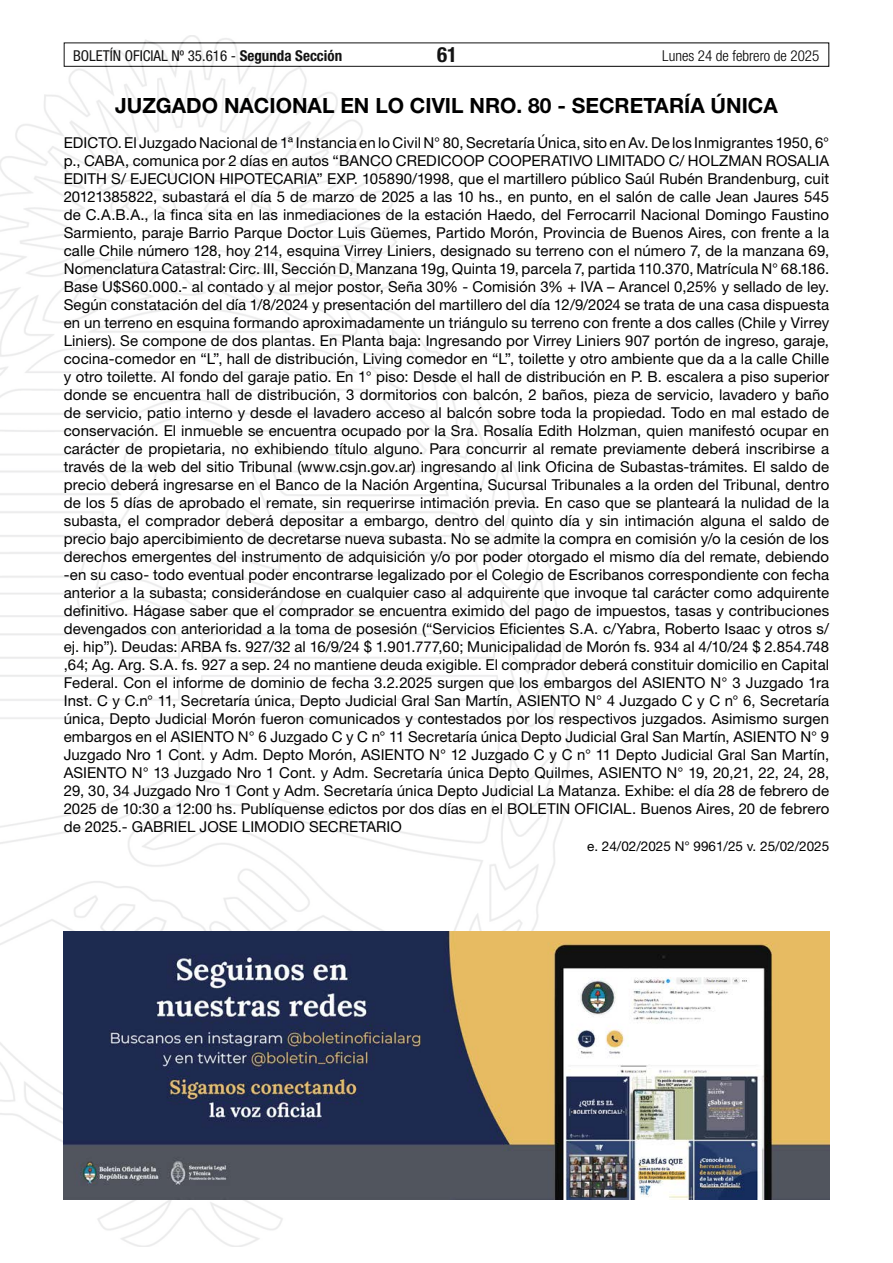
<style>
.page{position:relative;width:893px;height:1263px;background:#fff}
.page>*{position:absolute;margin:0;border:0;box-sizing:border-box;transform-origin:0 0}
.t1{font:700 21px "Helvetica Neue LT Std";color:#000}
.t2{font:700 condensed 21px "Helvetica Neue LT Std";color:#000}
.t3{font:15px/18px "Helvetica Neue LT Std";letter-spacing:.005em;color:#000;text-align:justify}
.t4{font:condensed 15px "Helvetica Neue LT Std";color:#000}
.t5{font:300 condensed 15px "Helvetica Neue LT Std";color:#000}
.t6{font:13.5px "Helvetica Neue LT Std";color:#000}
.s1{font-weight:700}
</style>
<div class="page">
<div style="left:64px;top:43px;width:765px;height:24px;border:1px solid #000"></div>
<img style="left:0;top:35px;width:569px;height:1211px">
<img style="left:64px;top:931px;width:765px;height:268px">
<p class="t4" style="left:73px;top:47px;width:271px">BOLETÍN OFICIAL Nº 35.616 - <span class="s1">Segunda Sección</span></p>
<h1 class="t2" style="left:437px;top:42px;width:22px">61</h1>
<p class="t5" style="left:662px;top:47px;width:159px">Lunes 24 de febrero de 2025</p>
<h1 class="t1" style="left:115px;top:92px;width:664px">JUZGADO NACIONAL EN LO CIVIL NRO. 80 - SECRETARÍA ÚNICA</h1>
<p class="t3" style="left:64px;top:133px;width:767px">EDICTO. El Juzgado Nacional de 1ª Instancia en lo Civil N° 80, Secretaría Única, sito en Av. De los Inmigrantes 1950, 6° p., CABA, comunica por 2 días en autos “BANCO CREDICOOP COOPERATIVO LIMITADO C/ HOLZMAN ROSALIA EDITH S/ EJECUCION HIPOTECARIA” EXP. 105890/1998, que el martillero público Saúl Rubén Brandenburg, cuit 20121385822, subastará el día 5 de marzo de 2025 a las 10 hs., en punto, en el salón de calle Jean Jaures 545 de C.A.B.A., la finca sita en las inmediaciones de la estación Haedo, del Ferrocarril Nacional Domingo Faustino Sarmiento, paraje Barrio Parque Doctor Luis Güemes, Partido Morón, Provincia de Buenos Aires, con frente a la calle Chile número 128, hoy 214, esquina Virrey Liniers, designado su terreno con el número 7, de la manzana 69, Nomenclatura Catastral: Circ. III, Sección D, Manzana 19g, Quinta 19, parcela 7, partida 110.370, Matrícula N° 68.186.<br>Base U$S60.000.- al contado y al mejor postor, Seña 30% - Comisión 3% + IVA – Arancel 0,25% y sellado de ley.<br>Según constatación del día 1/8/2024 y presentación del martillero del día 12/9/2024 se trata de una casa dispuesta en un terreno en esquina formando aproximadamente un triángulo su terreno con frente a dos calles (Chile y Virrey Liniers). Se compone de dos plantas. En Planta baja: Ingresando por Virrey Liniers 907 portón de ingreso, garaje, cocina-comedor en “L”, hall de distribución, Living comedor en “L”, toilette y otro ambiente que da a la calle Chille y otro toilette. Al fondo del garaje patio. En 1° piso: Desde el hall de distribución en P. B. escalera a piso superior donde se encuentra hall de distribución, 3 dormitorios con balcón, 2 baños, pieza de servicio, lavadero y baño de servicio, patio interno y desde el lavadero acceso al balcón sobre toda la propiedad. Todo en mal estado de conservación. El inmueble se encuentra ocupado por la Sra. Rosalía Edith Holzman, quien manifestó ocupar en carácter de propietaria, no exhibiendo título alguno. Para concurrir al remate previamente deberá inscribirse a través de la web del sitio Tribunal (www.csjn.gov.ar) ingresando al link Oficina de Subastas-trámites. El saldo de precio deberá ingresarse en el Banco de la Nación Argentina, Sucursal Tribunales a la orden del Tribunal, dentro de los 5 días de aprobado el remate, sin requerirse intimación previa. En caso que se planteará la nulidad de la subasta, el comprador deberá depositar a embargo, dentro del quinto día y sin intimación alguna el saldo de precio bajo apercibimiento de decretarse nueva subasta. No se admite la compra en comisión y/o la cesión de los derechos emergentes del instrumento de adquisición y/o por poder otorgado el mismo día del remate, debiendo -en su caso- todo eventual poder encontrarse legalizado por el Colegio de Escribanos correspondiente con fecha anterior a la subasta; considerándose en cualquier caso al adquirente que invoque tal carácter como adquirente definitivo. Hágase saber que el comprador se encuentra eximido del pago de impuestos, tasas y contribuciones devengados con anterioridad a la toma de posesión (“Servicios Eficientes S.A. c/Yabra, Roberto Isaac y otros s/ ej. hip”). Deudas: ARBA fs. 927/32 al 16/9/24 $ 1.901.777,60; Municipalidad de Morón fs. 934 al 4/10/24 $ 2.854.748 ,64; Ag. Arg. S.A. fs. 927 a sep. 24 no mantiene deuda exigible. El comprador deberá constituir domicilio en Capital Federal. Con el informe de dominio de fecha 3.2.2025 surgen que los embargos del ASIENTO N° 3 Juzgado 1ra Inst. C y C.n° 11, Secretaría única, Depto Judicial Gral San Martín, ASIENTO N° 4 Juzgado C y C n° 6, Secretaría única, Depto Judicial Morón fueron comunicados y contestados por los respectivos juzgados. Asimismo surgen embargos en el ASIENTO N° 6 Juzgado C y C n° 11 Secretaría única Depto Judicial Gral San Martín, ASIENTO N° 9<br>Juzgado Nro 1 Cont. y Adm. Depto Morón, ASIENTO N° 12 Juzgado C y C n° 11 Depto Judicial Gral San Martín, ASIENTO N° 13 Juzgado Nro 1 Cont. y Adm. Secretaría única Depto Quilmes, ASIENTO N° 19, 20,21, 22, 24, 28, 29, 30, 34 Juzgado Nro 1 Cont y Adm. Secretaría única Depto Judicial La Matanza. Exhibe: el día 28 de febrero de 2025 de 10:30 a 12:00 hs. Publíquense edictos por dos días en el BOLETIN OFICIAL. Buenos Aires, 20 de febrero de 2025.- GABRIEL JOSE LIMODIO SECRETARIO</p>
<p class="t6" style="left:587px;top:838px;width:244px">e. 24/02/2025 N° 9961/25 v. 25/02/2025</p>
</div>
